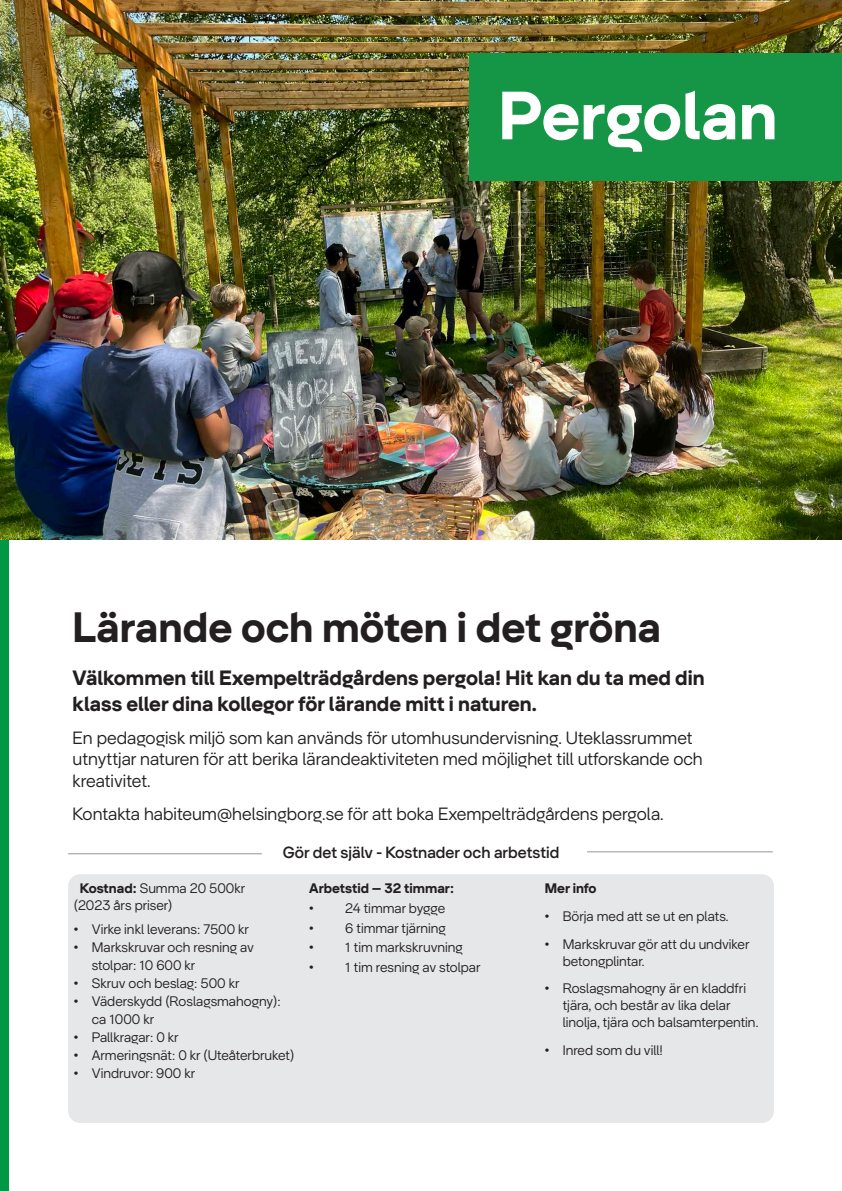
<style>
.page{position:relative;width:842px;height:1191px;background:#fff}
.page>*{position:absolute;margin:0;border:0;box-sizing:border-box;transform-origin:0 0}
.t1{font:700 69px "Helsingborg Sans";color:#fff}
.Ingress{font:700 43px "Helsingborg Sans";color:#231f20}
.Normal__Web{font:700 21px/26.4px "Helsingborg Sans";color:#231f20}
.Normal__Web-2{font:18px/21.6px "Helsingborg Sans";color:#231f20}
.t2{font:500 16.4px "Helsingborg Sans";color:#231f20}
.Normal__Web-3{font:14px/16.8px "Helsingborg Sans";color:#231f20}
.Normal__Web-4{font:700 14px "Helsingborg Sans";color:#231f20}
.s1{font-weight:700}
</style>
<div class="page">
<div style="left:0;top:539px;width:9px;height:652px;background:#009746"></div>
<img style="left:0;top:0;width:842px;height:539px">
<div style="left:470px;top:54px;width:372px;height:127px;background:#159647"></div>
<div style="left:68px;top:874px;width:706px;height:249px;background:#e6e7e9;border-radius:12px"></div>
<hr style="left:68px;top:853px;width:194px;height:1px;background:#939598">
<hr style="left:587px;top:851px;width:186px;height:1px;background:#939598">
<p class="t1" style="left:498px;top:73px;width:281px">Pergolan</p>
<p class="Ingress" style="left:73px;top:601px;width:590px">Lärande och möten i det gröna</p>
<p class="Normal__Web" style="left:73px;top:664px;width:634px">Välkommen till Exempelträdgårdens pergola! Hit kan du ta med din klass eller dina kollegor för lärande mitt i naturen.</p>
<p class="Normal__Web-2" style="left:73px;top:726px;width:632px">En pedagogisk miljö som kan används för utomhusundervisning. Uteklassrummet utnyttjar naturen för att berika lärandeaktiviteten med möjlighet till utforskande och kreativitet.</p>
<p class="Normal__Web-2" style="left:73px;top:802px;width:593px">Kontakta habiteum@helsingborg.se för att boka Exempelträdgårdens pergola.</p>
<p class="t2" style="left:283px;top:842px;width:278px">Gör det själv - Kostnader och arbetstid</p>
<p class="Normal__Web-3" style="left:74px;top:879px;width:173px;text-indent:6px"><span class="s1">Kostnad:</span> Summa 20 500kr (2023 års priser)</p>
<p class="Normal__Web-3" style="left:74px;top:920px;width:177px">• Virke inkl leverans: 7500 kr</p>
<p class="Normal__Web-3" style="left:92px;top:938px;width:164px;line-height:18px;text-indent:-18px">• Markskruvar och resning av stolpar: 10 600 kr</p>
<p class="Normal__Web-3" style="left:74px;top:974px;width:167px">• Skruv och beslag: 500 kr</p>
<p class="Normal__Web-3" style="left:92px;top:992px;width:190px;line-height:18px;text-indent:-18px">• Väderskydd (Roslagsmahogny): ca 1000 kr</p>
<p class="Normal__Web-3" style="left:74px;top:1028px;width:106px">• Pallkragar: 0 kr</p>
<p class="Normal__Web-3" style="left:74px;top:1046px;width:222px">• Armeringsnät: 0 kr (Uteåterbruket)</p>
<p class="Normal__Web-3" style="left:74px;top:1064px;width:123px">• Vindruvor: 900 kr</p>
<p class="Normal__Web-4" style="left:309px;top:880px;width:146px">Arbetstid – 32 timmar:</p>
<p class="Normal__Web-3" style="left:309px;top:899px;width:137px">• 24 timmar bygge</p>
<p class="Normal__Web-3" style="left:309px;top:919px;width:138px">• 6 timmar tjärning</p>
<p class="Normal__Web-3" style="left:309px;top:938px;width:155px">• 1 tim markskruvning</p>
<p class="Normal__Web-3" style="left:309px;top:958px;width:173px">• 1 tim resning av stolpar</p>
<p class="Normal__Web-4" style="left:545px;top:880px;width:53px">Mer info</p>
<p class="Normal__Web-3" style="left:545px;top:907px;width:185px">• Börja med att se ut en plats.</p>
<p class="Normal__Web-3" style="left:563px;top:935px;width:188px;text-indent:-18px">• Markskruvar gör att du undviker betongplintar.</p>
<p class="Normal__Web-3" style="left:563px;top:980px;width:197px;text-indent:-18px">• Roslagsmahogny är en kladdfri tjära, och består av lika delar linolja, tjära och balsamterpentin.</p>
<p class="Normal__Web-3" style="left:545px;top:1041px;width:120px">• Inred som du vill!</p>
</div>
